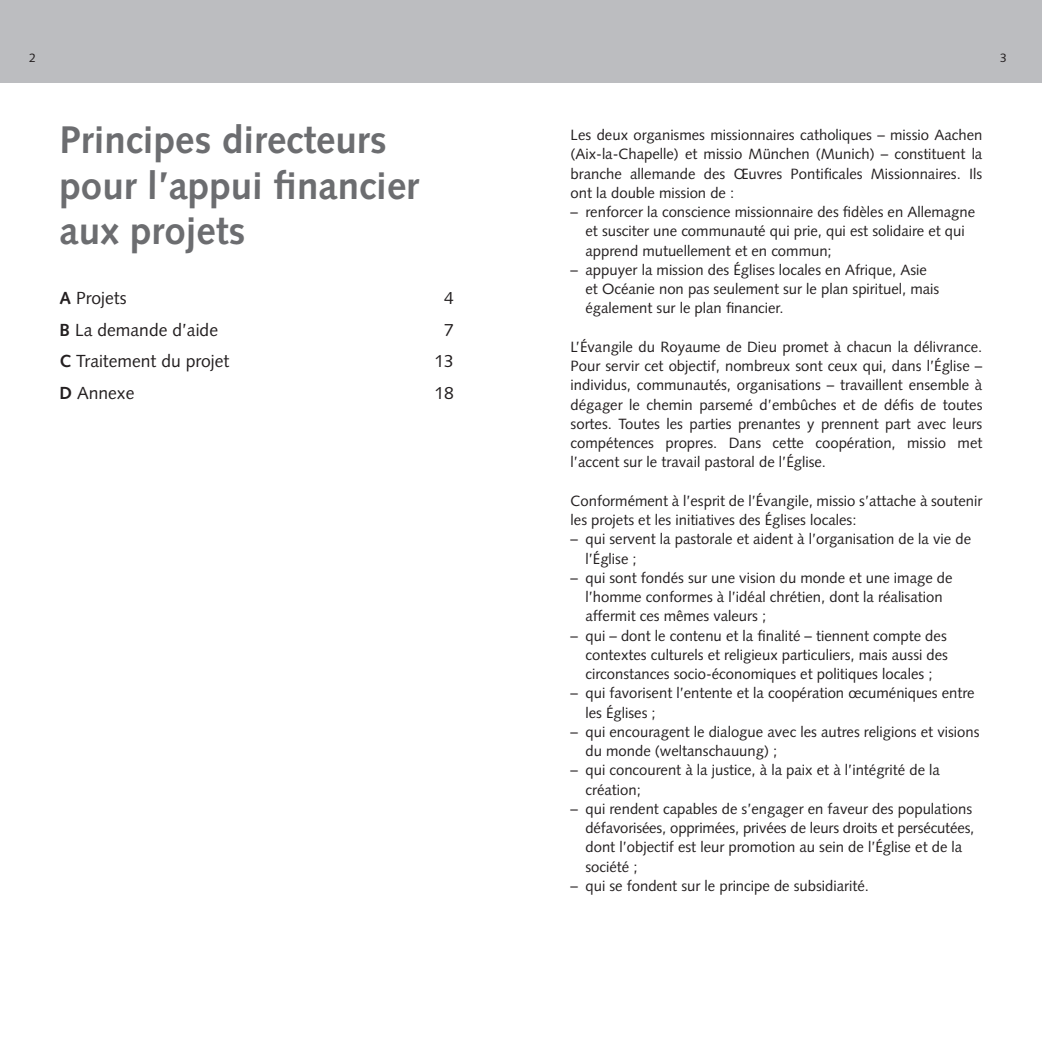
<style>
.page{position:relative;width:1042px;height:1042px;background:#fff}
.page>*{position:absolute;margin:0;border:0;box-sizing:border-box;transform-origin:0 0}
.t1{font:700 38.5px/45.5px "Syntax";color:#6c6d70}
.t2{font:17.5px "Syntax";color:#231f20}
.t3{font:14.88px/19.2px "Syntax";color:#231f20}
.t4{font:12.25px "Syntax";color:#231f20}
.s1{font-weight:700}
</style>
<div class="page">
<div style="left:0;top:0;width:521px;height:82px;background:#bcbdc0"></div>
<div style="left:521px;top:0;width:521px;height:82px;background:#bcbdc0"></div>
<p class="t4" style="left:29px;top:51px;width:8px">2</p>
<p class="t4" style="left:1000px;top:51px;width:8px">3</p>
<h1 class="t1" style="left:60px;top:117px;width:361px">Principes directeurs pour l’appui financier aux projets</h1>
<p class="t2" style="left:60px;top:288px;width:68px"><span class="s1">A</span> Projets</p>
<p class="t2" style="left:444px;top:288px;width:11px">4</p>
<p class="t2" style="left:60px;top:319px;width:160px"><span class="s1">B</span> La demande d’aide</p>
<p class="t2" style="left:444px;top:319px;width:11px">7</p>
<p class="t2" style="left:60px;top:351px;width:171px"><span class="s1">C</span> Traitement du projet</p>
<p class="t2" style="left:434px;top:351px;width:21px">13</p>
<p class="t2" style="left:60px;top:382px;width:76px"><span class="s1">D</span> Annexe</p>
<p class="t2" style="left:434px;top:382px;width:21px">18</p>
<p class="t3" style="left:570px;top:125px;width:413px;text-align:justify">Les deux organismes missionnaires catholiques – missio Aachen (Aix-la-Chapelle) et missio München (Munich) – constituent la branche allemande des Œuvres Pontificales Missionnaires. Ils ont la double mission de :</p>
<p class="t3" style="left:585px;top:202px;width:391px;text-indent:-15px">– renforcer la conscience missionnaire des fidèles en Allemagne et susciter une communauté qui prie, qui est solidaire et qui apprend mutuellement et en commun;</p>
<p class="t3" style="left:585px;top:260px;width:355px;text-indent:-15px">– appuyer la mission des Églises locales en Afrique, Asie et Océanie non pas seulement sur le plan spirituel, mais également sur le plan financier.</p>
<p class="t3" style="left:570px;top:337px;width:413px;text-align:justify">L’Évangile du Royaume de Dieu promet à chacun la délivrance.<br>Pour servir cet objectif, nombreux sont ceux qui, dans l’Église – individus, communautés, organisations – travaillent ensemble à dégager le chemin parsemé d’embûches et de défis de toutes sortes. Toutes les parties prenantes y prennent part avec leurs compétences propres. Dans cette coopération, missio met l’accent sur le travail pastoral de l’Église.</p>
<p class="t3" style="left:570px;top:491px;width:413px">Conformément à l’esprit de l’Évangile, missio s’attache à soutenir les projets et les initiatives des Églises locales:</p>
<p class="t3" style="left:585px;top:529px;width:387px;text-indent:-15px">– qui servent la pastorale et aident à l’organisation de la vie de l’Église ;</p>
<p class="t3" style="left:585px;top:568px;width:369px;text-indent:-15px">– qui sont fondés sur une vision du monde et une image de l’homme conformes à l’idéal chrétien, dont la réalisation affermit ces mêmes valeurs ;</p>
<p class="t3" style="left:585px;top:626px;width:364px;text-align:justify;text-indent:-15px">– qui – dont le contenu et la finalité – tiennent compte des contextes culturels et religieux particuliers, mais aussi des circonstances socio-économiques et politiques locales ;</p>
<p class="t3" style="left:585px;top:683px;width:391px;text-indent:-15px">– qui favorisent l’entente et la coopération œcuméniques entre les Églises ;</p>
<p class="t3" style="left:585px;top:722px;width:395px;text-indent:-15px">– qui encouragent le dialogue avec les autres religions et visions du monde (weltanschauung) ;</p>
<p class="t3" style="left:585px;top:760px;width:356px;text-indent:-15px">– qui concourent à la justice, à la paix et à l’intégrité de la création;</p>
<p class="t3" style="left:585px;top:799px;width:390px;text-indent:-15px">– qui rendent capables de s’engager en faveur des populations défavorisées, opprimées, privées de leurs droits et persécutées, dont l’objectif est leur promotion au sein de l’Église et de la société ;</p>
<p class="t3" style="left:570px;top:876px;width:300px">– qui se fondent sur le principe de subsidiarité.</p>
</div>
